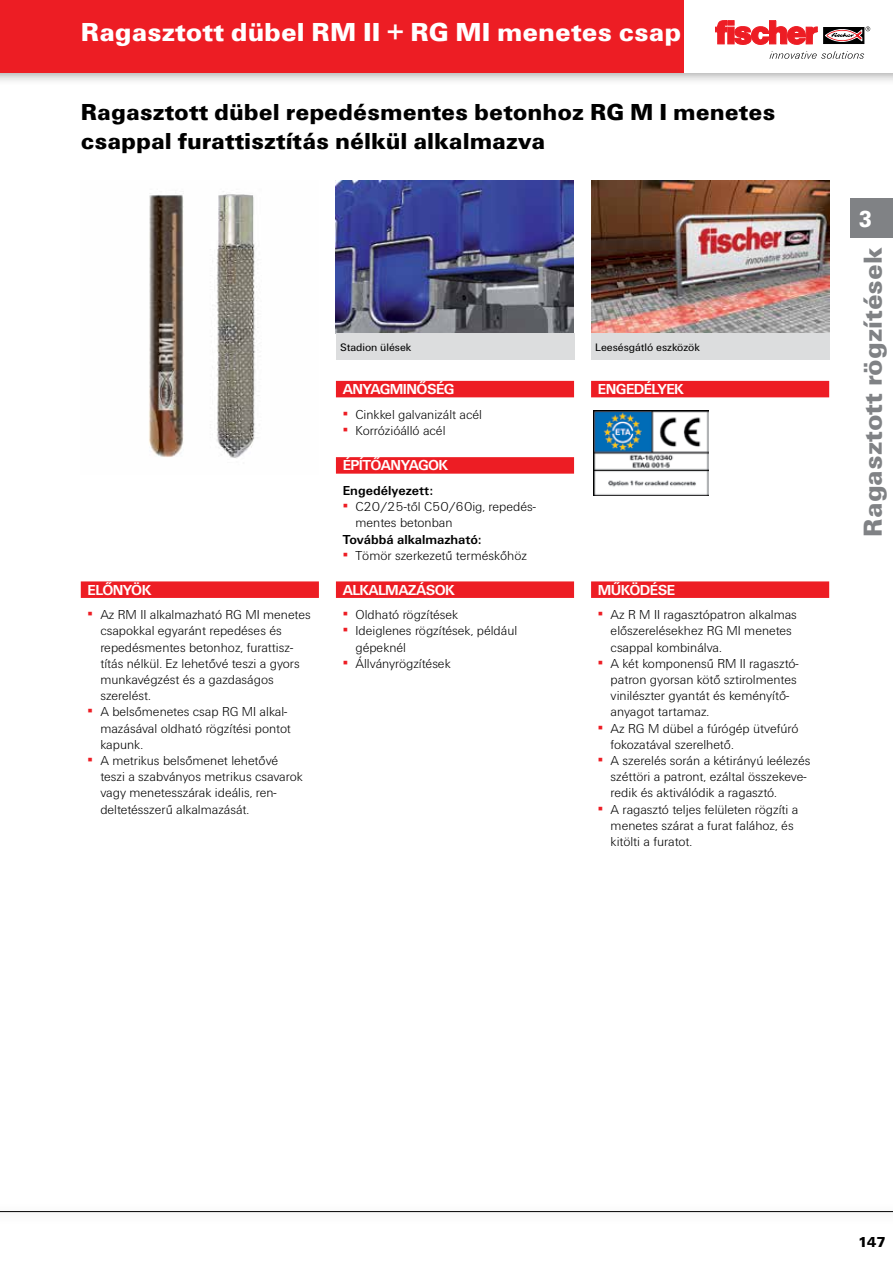
<style>
.page{position:relative;width:893px;height:1263px;background:#fff}
.page>*{position:absolute;margin:0;border:0;box-sizing:border-box;transform-origin:0 0}
.t1{font:900 27px "Fi We";color:#fff}
.t2{font:900 27px "Fi We";color:#808285}
.t3{font:900 24px/28.8px "Fi We";color:#000}
.t4{font:900 24px "Fi We";color:#fff;scale:.88 1}
.t5{font:700 15px "Fi We";letter-spacing:-.04em;color:#fff}
.t6{font:900 15px "Fi We";color:#000}
.t7{font:300 13.5px/16.2px "Fi We";color:#000}
.t8{font:700 13.5px "Fi We";color:#000}
.t9{font:11.25px "Fi We";color:#000}
.s1{font-weight:400;color:#ed1d24}
</style>
<div class="page">
<div style="left:0;top:0;width:893px;height:86px;background:#000;opacity:.4"></div>
<div style="left:0;top:0;width:893px;height:72px;background:#ed1d24"></div>
<hr style="left:0;top:1211px;width:893px;height:1px;background:#000">
<img style="left:336px;top:180px;width:238px;height:153px">
<img style="left:591px;top:180px;width:238px;height:153px">
<img style="left:149px;top:191px;width:110px;height:267px">
<div style="left:685px;top:0;width:208px;height:72px;background:#fff"></div>
<svg style="left:823px;top:27px;width:41px;height:17px"></svg>
<svg style="left:715px;top:21px;width:102px;height:24px"></svg>
<svg style="left:825px;top:26px;width:45px;height:15px"></svg>
<svg style="left:769px;top:51px;width:95px;height:8px"></svg>
<div style="left:850px;top:198px;width:43px;height:40px;background:#808285"></div>
<div style="left:336px;top:333px;width:238px;height:27px;background:#dcddde"></div>
<div style="left:591px;top:333px;width:238px;height:27px;background:#dcddde"></div>
<img style="left:593px;top:410px;width:115px;height:85px">
<div style="left:81px;top:581px;width:238px;height:17px;background:#ed1d24"></div>
<div style="left:336px;top:381px;width:238px;height:16px;background:#ed1d24"></div>
<div style="left:336px;top:581px;width:238px;height:17px;background:#ed1d24"></div>
<div style="left:591px;top:581px;width:238px;height:17px;background:#ed1d24"></div>
<div style="left:336px;top:457px;width:238px;height:17px;background:#ed1d24"></div>
<div style="left:591px;top:381px;width:238px;height:16px;background:#ed1d24"></div>
<h1 class="t1" style="left:81px;top:16px;width:602px">Ragasztott dübel RM II + RG MI menetes csap</h1>
<h2 class="t3" style="left:81px;top:98px;width:696px">Ragasztott dübel repedésmentes betonhoz RG M I menetes csappal furattisztítás nélkül alkalmazva</h2>
<p class="t9" style="left:340px;top:341px;width:73px">Stadion ülések</p>
<p class="t9" style="left:595px;top:341px;width:106px">Leesésgátló eszközök</p>
<p class="t5" style="left:88px;top:581px;width:65px">ELŐNYÖK</p>
<p class="t7" style="left:100px;top:607px;width:212px;text-indent:-13px"><span class="s1">▪</span> Az RM II alkalmazható RG MI menetes csapokkal egyaránt repedéses és repedésmentes betonhoz, furattisz&shy;títás nélkül. Ez lehetővé teszi a gyors munkavégzést és a gazdaságos szerelést.</p>
<p class="t7" style="left:100px;top:704px;width:192px;text-indent:-13px"><span class="s1">▪</span> A belsőmenetes csap RG MI alkal&shy;mazásával oldható rögzítési pontot kapunk.</p>
<p class="t7" style="left:100px;top:753px;width:204px;text-indent:-13px"><span class="s1">▪</span> A metrikus belsőmenet lehetővé teszi a szabványos metrikus csavarok vagy menetesszárak ideális, ren&shy;deltetésszerű alkalmazását.</p>
<p class="t5" style="left:343px;top:381px;width:113px">ANYAGMINŐSÉG</p>
<p class="t7" style="left:343px;top:406px;width:141px"><span class="s1">▪</span> Cinkkel galvanizált acél</p>
<p class="t7" style="left:343px;top:422px;width:104px"><span class="s1">▪</span> Korrózióálló acél</p>
<p class="t5" style="left:343px;top:457px;width:107px">ÉPÍTŐANYAGOK</p>
<p class="t8" style="left:343px;top:483px;width:92px">Engedélyezett:</p>
<p class="t7" style="left:355px;top:499px;width:182px;text-indent:-13px"><span class="s1">▪</span> C20/25-től C50/60ig, repedés&shy;mentes betonban</p>
<p class="t8" style="left:343px;top:531px;width:140px">Továbbá alkalmazható:</p>
<p class="t7" style="left:343px;top:547px;width:186px"><span class="s1">▪</span> Tömör szerkezetű terméskőhöz</p>
<p class="t5" style="left:343px;top:581px;width:114px">ALKALMAZÁSOK</p>
<p class="t7" style="left:343px;top:607px;width:117px"><span class="s1">▪</span> Oldható rögzítések</p>
<p class="t7" style="left:355px;top:623px;width:163px;text-indent:-13px"><span class="s1">▪</span> Ideiglenes rögzítések, például gépeknél</p>
<p class="t7" style="left:343px;top:655px;width:110px"><span class="s1">▪</span> Állványrögzítések</p>
<p class="t5" style="left:598px;top:381px;width:88px">ENGEDÉLYEK</p>
<p class="t5" style="left:598px;top:581px;width:79px">MŰKÖDÉSE</p>
<p class="t7" style="left:611px;top:607px;width:188px;text-indent:-13px"><span class="s1">▪</span> Az R M II ragasztópatron alkalmas előszerelésekhez RG MI menetes csappal kombinálva.</p>
<p class="t7" style="left:611px;top:655px;width:189px;text-indent:-13px"><span class="s1">▪</span> A két komponensű RM II ragasztó&shy;patron gyorsan kötő sztirolmentes vinilészter gyantát és keményítő&shy;anyagot tartamaz.</p>
<p class="t7" style="left:611px;top:720px;width:189px;text-indent:-13px"><span class="s1">▪</span> Az RG M dübel a fúrógép ütvefúró fokozatával szerelhető.</p>
<p class="t7" style="left:611px;top:753px;width:201px;text-indent:-13px"><span class="s1">▪</span> A szerelés során a kétirányú leélezés széttöri a patront, ezáltal összekeve&shy;redik és aktiválódik a ragasztó.</p>
<p class="t7" style="left:611px;top:801px;width:189px;text-indent:-13px"><span class="s1">▪</span> A ragasztó teljes felületen rögzíti a menetes szárat a furat falához, és kitölti a furatot.</p>
<h2 class="t4" style="left:859px;top:206px;width:16px">3</h2>
<h1 class="t2" style="left:857px;top:536px;width:291px;rotate:-90deg">Ragasztott rögzítések</h1>
<p class="t6" style="left:858px;top:1234px;width:29px">147</p>
</div>
